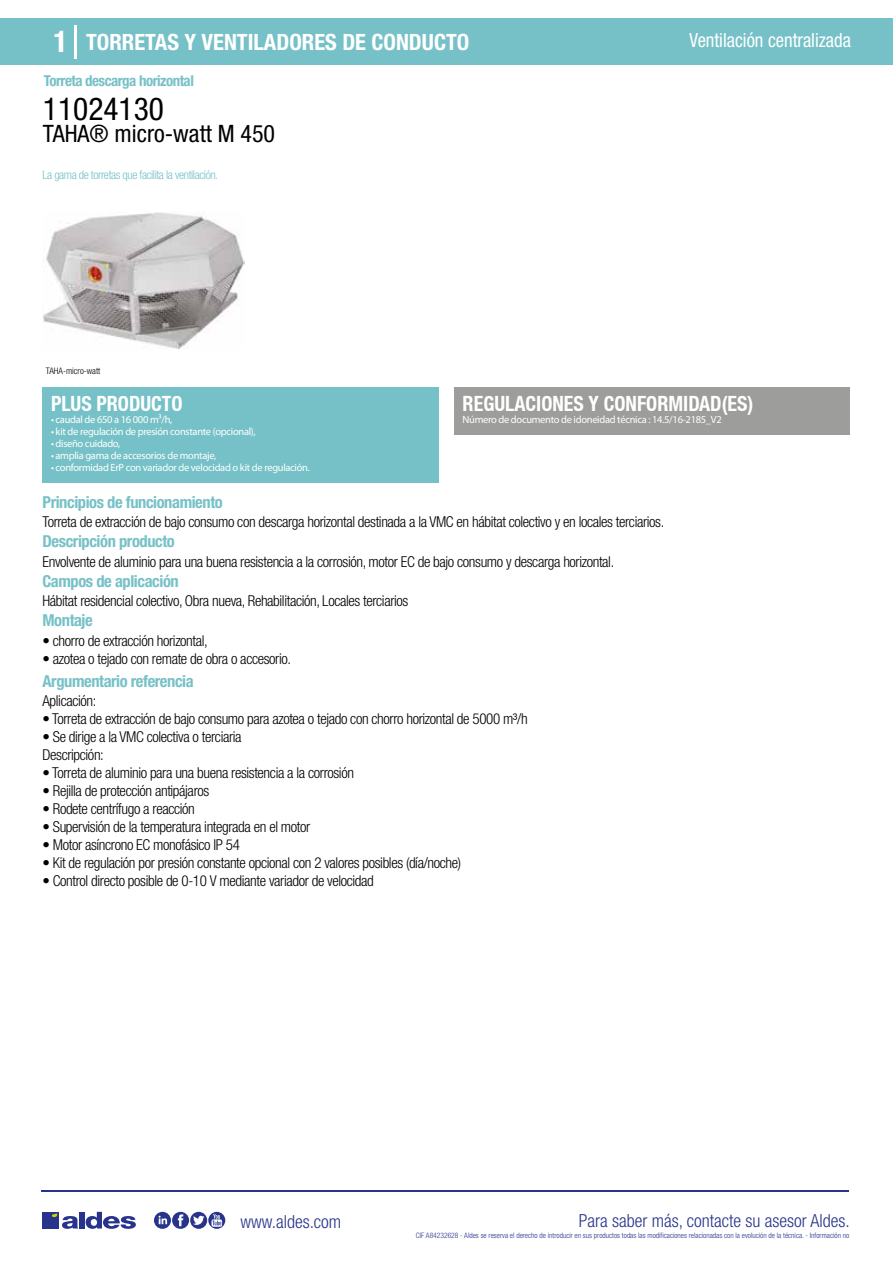
<style>
.page{position:relative;width:893px;height:1263px;background:#fff}
.page>*{position:absolute;margin:0;border:0;box-sizing:border-box;transform-origin:0 0}
.t1{font:condensed 31.5px "Helvetica Neue LT Std";color:#000}
.t2{font:condensed 24px "Helvetica Neue LT Std";color:#000}
.t3{font:700 condensed 22.5px "Helvetica Neue LT Std";color:#fff}
.t4{font:700 condensed 21px "Helvetica Neue";color:#fff;scale:.95 1}
.t5{font:condensed 19.5px "Helvetica Neue LT Std";color:#fff;scale:.95 1}
.t6{font:300 condensed 18px "Helvetica Neue";color:#28348b}
.t7{font:700 condensed 16.5px "Helvetica Neue LT Std";letter-spacing:-.025em;color:#76c1c7}
.t8{font:300 condensed 15px/18px "Helvetica Neue LT Std";letter-spacing:-.025em;color:#000}
.t9{font:700 condensed 15px "Helvetica Neue LT Std";letter-spacing:-.035em;color:#76c1c7}
.t10{font:300 condensed 12px "Helvetica Neue LT Std";letter-spacing:-.035em;color:#76c1c7}
.t11{font:10.5px "Myriad Pro";letter-spacing:-.03em;color:#fff}
.t12{font:300 condensed 9px "Helvetica Neue";color:#000}
.t13{font:300 condensed 7.5px "Helvetica Neue";color:#28348b}
.s1{font-size:30px}
</style>
<div class="page">
<div style="left:0;top:18px;width:893px;height:46px;background:#76c1c7"></div>
<div style="left:454px;top:387px;width:396px;height:48px;background:#9d9d9c"></div>
<div style="left:43px;top:387px;width:396px;height:96px;background:#76c1c7"></div>
<hr style="left:74px;top:25px;width:2px;height:33px;background:#fff">
<svg style="left:43px;top:212px;width:201px;height:138px"></svg>
<hr style="left:41px;top:1190px;width:808px;height:1px;background:#28348b">
<svg style="left:154px;top:1212px;width:71px;height:17px"></svg>
<div style="left:42px;top:1212px;width:17px;height:16px;background:#28348b"></div>
<div style="left:79px;top:1212px;width:5px;height:16px;background:#28348b"></div>
<svg style="left:86px;top:1212px;width:50px;height:17px"></svg>
<svg style="left:52px;top:1213px;width:26px;height:16px"></svg>
<h3 class="t3" style="left:54px;top:28px;width:417px"><span class="s1">1</span> TORRETAS Y VENTILADORES DE CONDUCTO</h3>
<h3 class="t5" style="left:689px;top:29px;width:172px">Ventilación centralizada</h3>
<p class="t9" style="left:44px;top:71px;width:152px">Torreta descarga horizontal</p>
<h1 class="t1" style="left:43px;top:91px;width:122px">11024130</h1>
<h2 class="t2" style="left:43px;top:120px;width:234px">TAHA® micro-watt M 450</h2>
<p class="t10" style="left:43px;top:167px;width:177px">La gama de torretas que facilita la ventilación.</p>
<p class="t12" style="left:46px;top:365px;width:56px">TAHA-micro-watt</p>
<h3 class="t4" style="left:51px;top:391px;width:140px">PLUS PRODUCTO</h3>
<p class="t11" style="left:51px;top:413px;width:123px">• caudal de 650 a 16 000 m³/h,</p>
<p class="t11" style="left:51px;top:425px;width:206px">• kit de regulación de presión constante (opcional),</p>
<p class="t11" style="left:51px;top:437px;width:71px">• diseño cuidado,</p>
<p class="t11" style="left:51px;top:449px;width:167px">• amplia gama de accesorios de montaje,</p>
<p class="t11" style="left:51px;top:461px;width:260px">• conformidad ErP con variador de velocidad o kit de regulación.</p>
<h3 class="t4" style="left:463px;top:391px;width:308px">REGULACIONES Y CONFORMIDAD(ES)</h3>
<p class="t11" style="left:463px;top:413px;width:261px">Número de documento de idoneidad técnica : 14.5/16-2185_V2</p>
<p class="t7" style="left:43px;top:492px;width:182px">Principios de funcionamiento</p>
<p class="t7" style="left:43px;top:531px;width:134px">Descripción producto</p>
<p class="t7" style="left:43px;top:571px;width:138px">Campos de aplicación</p>
<p class="t7" style="left:43px;top:610px;width:52px">Montaje</p>
<p class="t8" style="left:43px;top:513px;width:623px">Torreta de extracción de bajo consumo con descarga horizontal destinada a la VMC en hábitat colectivo y en locales terciarios.</p>
<p class="t8" style="left:43px;top:552px;width:573px">Envolvente de aluminio para una buena resistencia a la corrosión, motor EC de bajo consumo y descarga horizontal.</p>
<p class="t8" style="left:43px;top:592px;width:367px">Hábitat residencial colectivo, Obra nueva, Rehabilitación, Locales terciarios</p>
<p class="t8" style="left:43px;top:631px;width:167px">• chorro de extracción horizontal,</p>
<p class="t8" style="left:43px;top:649px;width:250px">• azotea o tejado con remate de obra o accesorio.</p>
<p class="t7" style="left:43px;top:671px;width:153px">Argumentario referencia</p>
<p class="t8" style="left:43px;top:692px;width:55px">Aplicación:</p>
<p class="t8" style="left:43px;top:710px;width:487px">• Torreta de extracción de bajo consumo para azotea o tejado con chorro horizontal de 5000 m³/h</p>
<p class="t8" style="left:43px;top:728px;width:201px">• Se dirige a la VMC colectiva o terciaria<br>Descripción:</p>
<p class="t8" style="left:43px;top:764px;width:313px">• Torreta de aluminio para una buena resistencia a la corrosión</p>
<p class="t8" style="left:43px;top:782px;width:168px">• Rejilla de protección antipájaros</p>
<p class="t8" style="left:43px;top:800px;width:154px">• Rodete centrífugo a reacción</p>
<p class="t8" style="left:43px;top:818px;width:269px">• Supervisión de la temperatura integrada en el motor</p>
<p class="t8" style="left:43px;top:836px;width:199px">• Motor asíncrono EC monofásico IP 54</p>
<p class="t8" style="left:43px;top:854px;width:420px">• Kit de regulación por presión constante opcional con 2 valores posibles (día/noche)</p>
<p class="t8" style="left:43px;top:872px;width:333px">• Control directo posible de 0-10 V mediante variador de velocidad</p>
<p class="t6" style="left:240px;top:1211px;width:102px">www.aldes.com</p>
<p class="t6" style="left:579px;top:1211px;width:272px">Para saber más, contacte su asesor Aldes.</p>
<p class="t13" style="left:416px;top:1230px;width:435px">CIF A84232628 - Aldes se reserva el derecho de introducir en sus productos todas las modificaciones relacionadas con la evolución de la técnica. - Información no</p>
</div>
